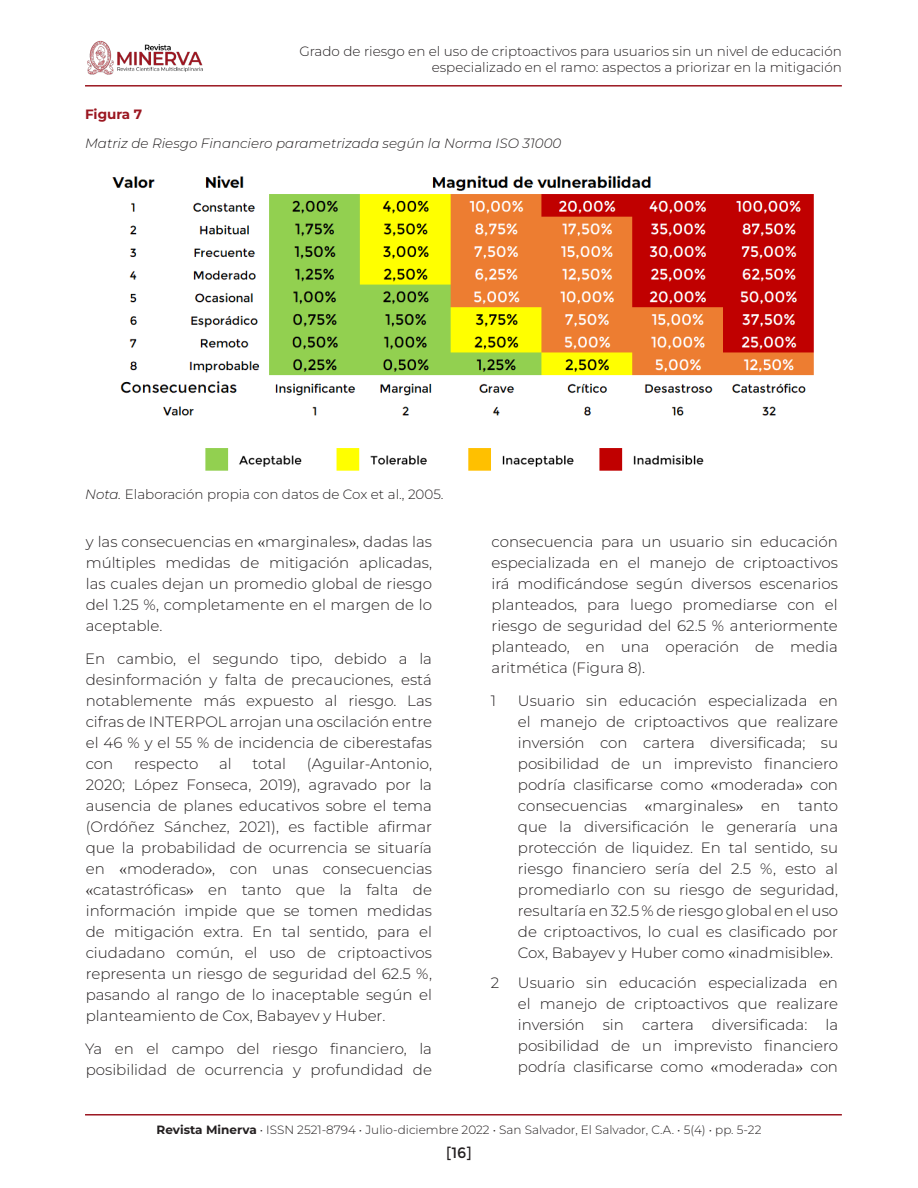
<style>
.page{position:relative;width:918px;height:1188px;background:#fff}
.page>*{position:absolute;margin:0;border:0;box-sizing:border-box;transform-origin:0 0}
.t1{font:300 15px/21px "Montserrat";color:#231f20;text-align:justify}
.t2{font:15px "Montserrat";color:#231f20}
.t3{font:300 13.5px/16.2px "Montserrat";color:#231f20;text-align:right}
.t4{font:italic 300 13.5px "Montserrat";color:#231f20}
.t5{font:700 13.5px "Montserrat";color:#9b1721}
.t6{font:300 12px "Montserrat";color:#231f20}
.s1{font-style:italic}
.s2{font-family:"Times New Roman";font-weight:400}
.s3{font-weight:700}
</style>
<div class="page">
<hr style="left:85px;top:85px;width:757px;height:2px;background:#9b1721">
<hr style="left:85px;top:1114px;width:757px;height:2px;background:#9b1721">
<img style="left:87px;top:40px;width:116px;height:35px">
<img style="left:112px;top:175px;width:702px;height:296px">
<p class="t3" style="left:299px;top:43px;width:544px">Grado de riesgo en el uso de criptoactivos para usuarios sin un nivel de educación especializado en el ramo: aspectos a priorizar en la mitigación</p>
<p class="t5" style="left:85px;top:106px;width:59px">Figura 7</p>
<p class="t4" style="left:85px;top:134px;width:478px">Matriz de Riesgo Financiero parametrizada según la Norma ISO 31000</p>
<p class="t3" style="left:85px;top:485px;width:360px"><span class="s1">Nota.</span> Elaboración propia con datos de Cox et al., 2005.</p>
<p class="t1" style="left:86px;top:531px;width:348px">y las consecuencias en <span class="s2">«</span>marginales<span class="s2">»</span>, dadas las múltiples medidas de mitigación aplicadas, las cuales dejan un promedio global de riesgo del 1.25 %, completamente en el margen de lo aceptable.</p>
<p class="t1" style="left:85px;top:648px;width:348px">En cambio, el segundo tipo, debido a la desinformación y falta de precauciones, está notablemente más expuesto al riesgo. Las cifras de INTERPOL arrojan una oscilación entre el 46 % y el 55 % de incidencia de ciberestafas con</p>
<p class="t1" style="left:86px;top:753px;width:348px;text-indent:221px">(Aguilar-Antonio, 2020; López Fonseca, 2019), agravado por la ausencia de planes educativos sobre el tema (Ordóñez Sánchez, 2021), es factible afirmar que la probabilidad de ocurrencia se situaría en <span class="s2">«</span>moderado<span class="s2">»</span>, con unas consecuencias <span class="s2">«</span>catastróficas<span class="s2">»</span> en tanto que la falta de información impide que se tomen medidas de mitigación extra. En tal sentido, para el ciudadano común, el uso de criptoactivos representa un riesgo de seguridad del 62.5 %, pasando al rango de lo inaceptable según el planteamiento de Cox, Babayev y Huber.</p>
<p class="t1" style="left:85px;top:1038px;width:348px">Ya en el campo del riesgo financiero, la posibilidad de ocurrencia y profundidad de</p>
<p class="t1" style="left:134px;top:753px;width:66px">respecto</p>
<p class="t1" style="left:219px;top:753px;width:14px">al</p>
<p class="t1" style="left:253px;top:753px;width:35px">total</p>
<p class="t1" style="left:492px;top:531px;width:348px">consecuencia para un usuario sin educación especializada en el manejo de criptoactivos irá modificándose según diversos escenarios planteados, para luego promediarse con el riesgo de seguridad del 62.5 % anteriormente planteado, en una operación de media aritmética (Figura 8).</p>
<p class="t1" style="left:491px;top:690px;width:7px">1</p>
<p class="t1" style="left:518px;top:690px;width:322px">Usuario sin educación especializada en el manejo de criptoactivos que realizare inversión con cartera diversificada; su posibilidad de un imprevisto financiero podría clasificarse como <span class="s2">«</span>moderada<span class="s2">»</span> con consecuencias <span class="s2">«</span>marginales<span class="s2">»</span> en tanto que la diversificación le generaría una protección de liquidez. En tal sentido, su riesgo financiero sería del 2.5 %, esto al promediarlo con su riesgo de seguridad, resultaría en 32.5 % de riesgo global en el uso de criptoactivos, lo cual es clasificado por Cox, Babayev y Huber como <span class="s2">«</span>inadmisible<span class="s2">»</span>.</p>
<p class="t1" style="left:518px;top:971px;width:322px;text-indent:-27px">2 Usuario sin educación especializada en el manejo de criptoactivos que realizare inversión sin cartera diversificada: la posibilidad de un imprevisto financiero podría clasificarse como <span class="s2">«</span>moderada<span class="s2">»</span> con</p>
<p class="t6" style="left:157px;top:1122px;width:606px"><span class="s3">Revista Minerva</span> • ISSN 2521-8794 • Julio-diciembre 2022 • San Salvador, El Salvador, C.A. • 5(4) • pp. 5-22</p>
<p class="t2" style="left:446px;top:1144px;width:27px">[16]</p>
</div>
